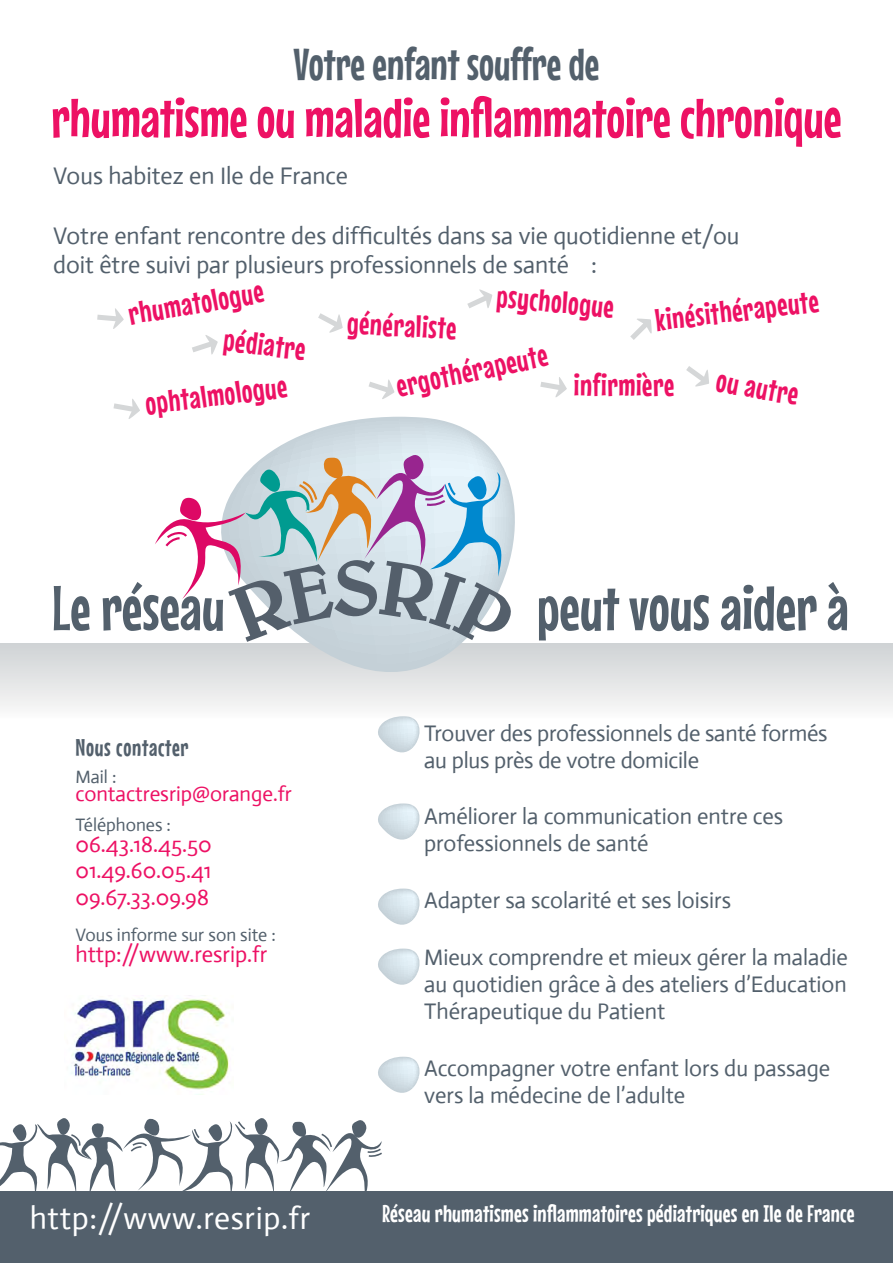
<style>
.page{position:relative;width:893px;height:1263px;background:#fff}
.page>*{position:absolute;margin:0;border:0;box-sizing:border-box;transform-origin:0 0}
.t1{font:63px "Mouse Memoirs";color:#53606c}
.t2{font:55.5px "Mouse Memoirs";color:#ed1164}
.t3{font:45px "Mouse Memoirs";color:#53606c}
.t4{font:31.5px "Mouse Memoirs";letter-spacing:.02em;color:#ed1164}
.t5{font:31.5px "Actor";letter-spacing:.02em;color:#fff}
.t6{font:24px/28.8px "Actor";color:#53606c}
.t7{font:24px "Mouse Memoirs";letter-spacing:.01em;color:#fff}
.t8{font:24px "Mouse Memoirs";letter-spacing:.03em;color:#53606c}
.t9{font:22.5px/27px "Actor";color:#53606c}
.t10{font:22.5px/26.2px "Actor";color:#ed1164;text-align:justify}
.t11{font:21px "Actor";color:#ed1164}
.t12{font:18px "Actor";color:#53606c}
</style>
<div class="page">
<svg style="left:0;top:1118px;width:382px;height:73px"></svg>
<div style="left:0;top:643px;width:893px;height:91px;background:linear-gradient(to bottom,#ced2d4,#fff)"></div>
<svg style="left:378px;top:716px;width:42px;height:37px"></svg>
<svg style="left:378px;top:803px;width:42px;height:37px"></svg>
<svg style="left:378px;top:888px;width:42px;height:37px"></svg>
<svg style="left:378px;top:948px;width:42px;height:37px"></svg>
<svg style="left:378px;top:1057px;width:42px;height:36px"></svg>
<svg style="left:220px;top:417px;width:296px;height:257px"></svg>
<svg style="left:155px;top:453px;width:357px;height:189px"></svg>
<svg style="left:97px;top:308px;width:27px;height:21px"></svg>
<svg style="left:192px;top:335px;width:26px;height:20px"></svg>
<svg style="left:318px;top:313px;width:25px;height:20px"></svg>
<svg style="left:540px;top:377px;width:27px;height:20px"></svg>
<svg style="left:113px;top:399px;width:27px;height:20px"></svg>
<svg style="left:467px;top:289px;width:26px;height:19px"></svg>
<svg style="left:686px;top:366px;width:23px;height:21px"></svg>
<svg style="left:630px;top:318px;width:22px;height:22px"></svg>
<svg style="left:369px;top:379px;width:26px;height:20px"></svg>
<div style="left:0;top:1191px;width:893px;height:72px;background:#53606c"></div>
<img style="left:71px;top:995px;width:158px;height:95px">
<h3 class="t3" style="left:294px;top:38px;width:307px">Votre enfant souffre de</h3>
<h2 class="t2" style="left:51px;top:85px;width:792px">rhumatisme ou maladie inflammatoire chronique</h2>
<p class="t6" style="left:53px;top:161px;width:296px">Vous habitez en Ile de France</p>
<p class="t6" style="left:53px;top:221px;width:688px">Votre enfant rencontre des difficultés dans sa vie quotidienne et/ou doit être suivi par plusieurs professionnels de santé :</p>
<h3 class="t4" style="left:126px;top:296px;width:138px;rotate:-10deg">rhumatologue</h3>
<h3 class="t4" style="left:226px;top:321px;width:84px;rotate:7deg">pédiatre</h3>
<h3 class="t4" style="left:143px;top:385px;width:144px;rotate:-7deg">ophtalmologue</h3>
<h3 class="t4" style="left:498px;top:278px;width:119px;rotate:5deg">psychologue</h3>
<h3 class="t4" style="left:653px;top:302px;width:166px;rotate:-7deg">kinésithérapeute</h3>
<h3 class="t4" style="left:348px;top:304px;width:111px;rotate:3deg">généraliste</h3>
<h3 class="t4" style="left:393px;top:368px;width:155px;rotate:-12deg">ergothérapeute</h3>
<h3 class="t4" style="left:574px;top:367px;width:102px">infirmière</h3>
<h3 class="t4" style="left:720px;top:362px;width:84px;rotate:10deg">ou autre</h3>
<h1 class="t1" style="left:52px;top:571px;width:174px">Le réseau</h1>
<h1 class="t1" style="left:537px;top:571px;width:314px">peut vous aider à</h1>
<p class="t8" style="left:75px;top:734px;width:115px">Nous contacter</p>
<p class="t12" style="left:75px;top:766px;width:43px">Mail :</p>
<p class="t11" style="left:75px;top:781px;width:218px">contactresrip@orange.fr</p>
<p class="t12" style="left:75px;top:814px;width:97px">Téléphones :</p>
<p class="t10" style="left:75px;top:831px;width:138px">06.43.18.45.50<br>01.49.60.05.41<br>09.67.33.09.98</p>
<p class="t12" style="left:75px;top:924px;width:202px">Vous informe sur son site :</p>
<p class="t10" style="left:75px;top:941px;width:194px">http://www.resrip.fr</p>
<p class="t9" style="left:424px;top:719px;width:405px">Trouver des professionnels de santé formés au plus près de votre domicile</p>
<p class="t9" style="left:424px;top:803px;width:361px">Améliorer la communication entre ces professionnels de santé</p>
<p class="t9" style="left:424px;top:887px;width:308px">Adapter sa scolarité et ses loisirs</p>
<p class="t9" style="left:424px;top:944px;width:425px;text-align:justify">Mieux comprendre et mieux gérer la maladie au quotidien grâce à des ateliers d’Education Thérapeutique du Patient</p>
<p class="t9" style="left:424px;top:1055px;width:408px">Accompagner votre enfant lors du passage vers la médecine de l’adulte</p>
<h3 class="t5" style="left:30px;top:1199px;width:282px">http://www.resrip.fr</h3>
<p class="t7" style="left:382px;top:1200px;width:474px">Réseau rhumatismes inflammatoires pédiatriques en Ile de France</p>
</div>
